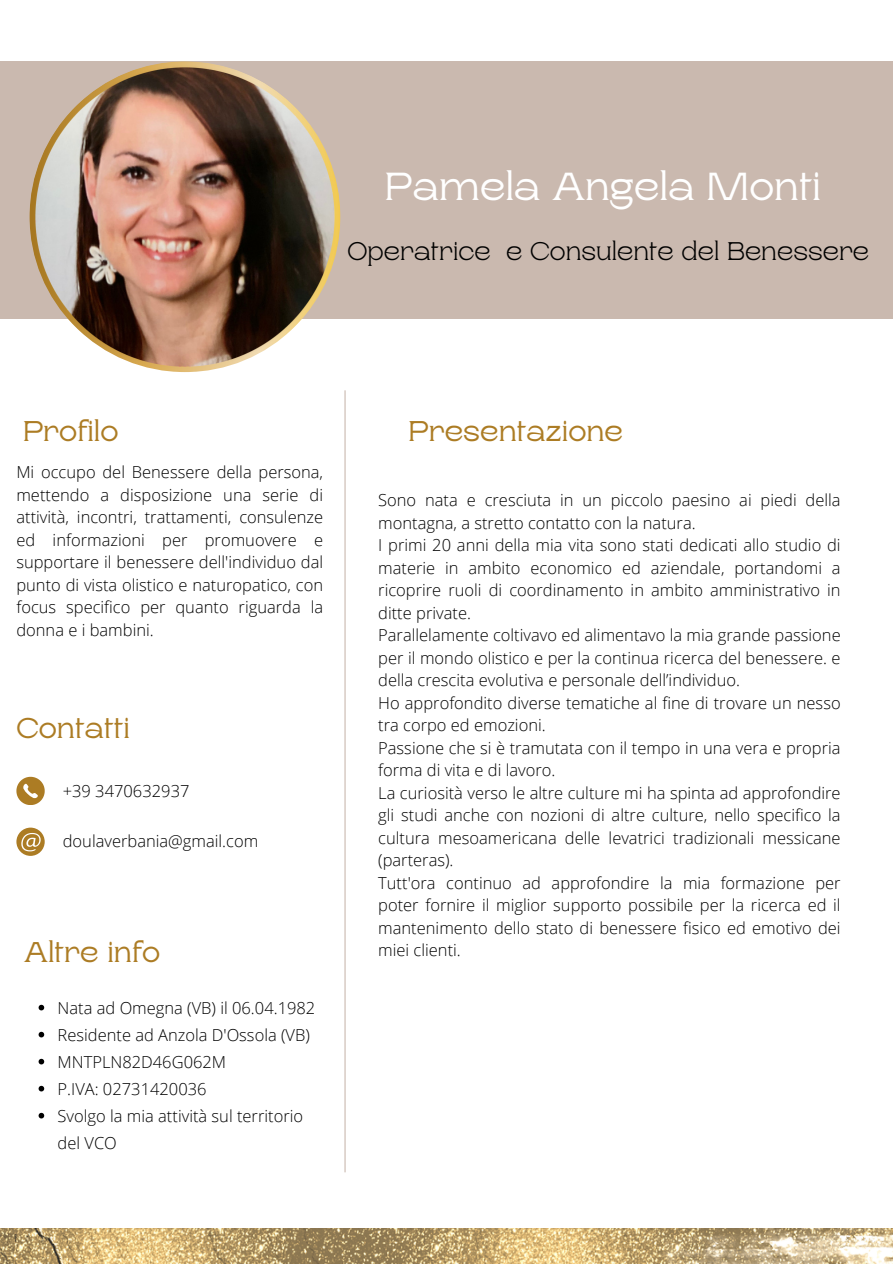
<style>
.page{position:relative;width:893px;height:1264px;background:#fff}
.page>*{position:absolute;margin:0;border:0;box-sizing:border-box;transform-origin:0 0}
.t1{font:39px "Rasputin";color:#fff}
.t2{font:28.5px "Rasputin";color:#ac7c24}
.t3{font:300 25.5px "Rasputin";color:#000}
.t4{font:300 16.5px/22.5px "Open Sans";color:#000;text-align:justify}
</style>
<div class="page">
<div style="left:0;top:61px;width:892px;height:258px;background:#cab9af"></div>
<hr style="left:344px;top:390px;width:1px;height:782px;background:#cab9af">
<svg style="left:16px;top:827px;width:29px;height:28px"></svg>
<svg style="left:16px;top:776px;width:29px;height:29px"></svg>
<img style="left:30px;top:61px;width:310px;height:311px">
<img style="left:0;top:1228px;width:892px;height:35px">
<svg style="left:39px;top:1004px;width:5px;height:6px"></svg>
<svg style="left:39px;top:1031px;width:5px;height:6px"></svg>
<svg style="left:39px;top:1058px;width:5px;height:6px"></svg>
<svg style="left:39px;top:1085px;width:5px;height:6px"></svg>
<svg style="left:39px;top:1112px;width:5px;height:6px"></svg>
<p class="t1" style="left:385px;top:165px;width:438px">Pamela Angela Monti</p>
<p class="t3" style="left:347px;top:237px;width:523px">Operatrice e Consulente del Benessere</p>
<p class="t2" style="left:23px;top:415px;width:97px">Profilo</p>
<h2 class="t2" style="left:408px;top:415px;width:216px">Presentazione</h2>
<p class="t4" style="left:16px;top:460px;width:308px">Mi occupo del Benessere della persona, mettendo a disposizione una serie di attività, incontri, trattamenti, consulenze ed informazioni per promuovere e supportare il benessere dell'individuo dal punto di vista olistico e naturopatico, con focus specifico per quanto riguarda la donna e i bambini.</p>
<p class="t2" style="left:16px;top:712px;width:115px">Contatti</p>
<p class="t4" style="left:63px;top:779px;width:128px">+39 3470632937</p>
<p class="t4" style="left:63px;top:829px;width:197px">doulaverbania@gmail.com</p>
<h2 class="t2" style="left:24px;top:936px;width:137px">Altre info</h2>
<h2 class="t4" style="left:58px;top:996px;width:259px">Nata ad Omegna (VB) il 06.04.1982</h2>
<p class="t4" style="left:58px;top:1023px;width:254px">Residente ad Anzola D'Ossola (VB)</p>
<p class="t4" style="left:58px;top:1050px;width:170px">MNTPLN82D46G062M</p>
<p class="t4" style="left:58px;top:1077px;width:150px">P.IVA: 02731420036</p>
<p class="t4" style="left:58px;top:1101px;width:247px;line-height:27px">Svolgo la mia attività sul territorio del VCO</p>
<p class="t4" style="left:378px;top:488px;width:464px">Sono nata e cresciuta in un piccolo paesino ai piedi della montagna, a stretto contatto con la natura.</p>
<p class="t4" style="left:378px;top:533px;width:464px">I primi 20 anni della mia vita sono stati dedicati allo studio di materie in ambito economico ed aziendale, portandomi a ricoprire ruoli di coordinamento in ambito amministrativo in ditte private.</p>
<h2 class="t4" style="left:378px;top:623px;width:464px">Parallelamente coltivavo ed alimentavo la mia grande passione per il mondo olistico e per la continua ricerca del benessere. e della crescita evolutiva e personale dell’individuo.</h2>
<p class="t4" style="left:378px;top:691px;width:464px">Ho approfondito diverse tematiche al fine di trovare un nesso tra corpo ed emozioni.</p>
<p class="t4" style="left:378px;top:736px;width:464px">Passione che si è tramutata con il tempo in una vera e propria forma di vita e di lavoro.</p>
<p class="t4" style="left:378px;top:781px;width:464px">La curiosità verso le altre culture mi ha spinta ad approfondire gli studi anche con nozioni di altre culture, nello specifico la cultura mesoamericana delle levatrici tradizionali messicane (parteras).</p>
<p class="t4" style="left:378px;top:871px;width:464px">Tutt'ora continuo ad approfondire la mia formazione per poter fornire il miglior supporto possibile per la ricerca ed il mantenimento dello stato di benessere fisico ed emotivo dei miei clienti.</p>
</div>
